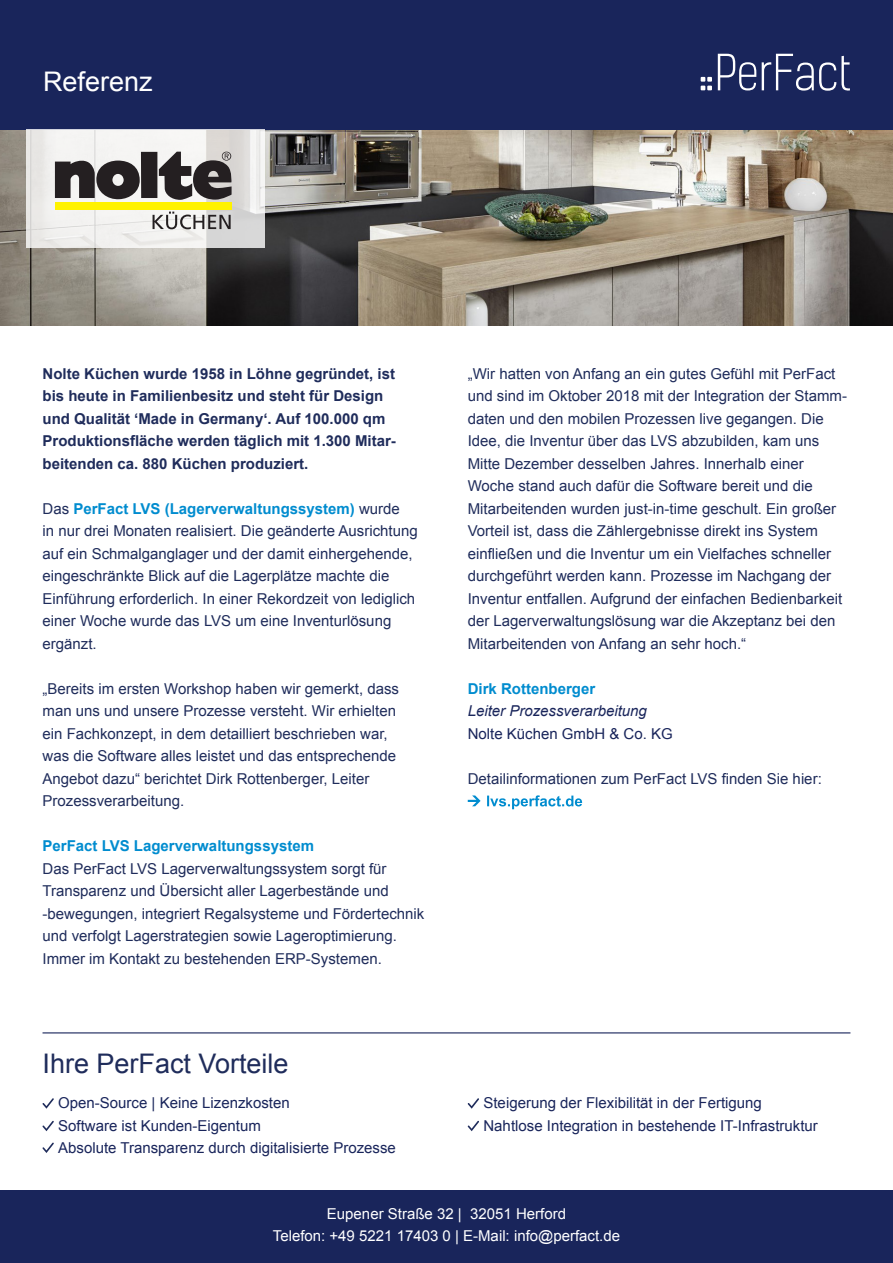
<style>
.page{position:relative;width:893px;height:1263px;background:#fff}
.page>*{position:absolute;margin:0;border:0;box-sizing:border-box;transform-origin:0 0}
.t1{font:27px "Arial";color:#1f2c5b}
.t2{font:27px "Arial";color:#fff}
.t3{font:15px/22.5px "Arial";color:#1f2c5b}
.t4{font:15px/22.5px "Arial";color:#19255b}
.t5{font:700 15px "Arial";color:#1f2c5b}
.t6{font:700 15px "Arial";color:#008ccf}
.t7{font:15px "Arial";color:#fff}
.t8{font:italic 15px "Arial";color:#19255b}
.s1{font-weight:400;color:#1f2c5b}
</style>
<div class="page">
<img style="left:0;top:130px;width:893px;height:195px">
<div style="left:0;top:0;width:893px;height:130px;background:#19255b"></div>
<div style="left:0;top:1191px;width:893px;height:72px;background:#19255b"></div>
<svg style="left:718px;top:54px;width:38px;height:36px"></svg>
<svg style="left:762px;top:54px;width:88px;height:37px"></svg>
<svg style="left:701px;top:77px;width:11px;height:13px"></svg>
<svg style="left:27px;top:130px;width:238px;height:118px;fill:#f1f0ef"></svg>
<hr style="left:43px;top:1032px;width:807px;height:1px;background:#19255b">
<svg style="left:42px;top:1142px;width:12px;height:11px"></svg>
<svg style="left:42px;top:1098px;width:12px;height:11px"></svg>
<svg style="left:468px;top:1098px;width:11px;height:11px"></svg>
<svg style="left:42px;top:1121px;width:12px;height:10px"></svg>
<svg style="left:468px;top:1121px;width:11px;height:10px"></svg>
<svg style="left:153px;top:212px;width:78px;height:17px"></svg>
<div style="left:55px;top:202px;width:177px;height:8px;background:#fff200"></div>
<div style="left:141px;top:152px;width:16px;height:46px;background:#241f21"></div>
<svg style="left:159px;top:152px;width:73px;height:48px"></svg>
<svg style="left:55px;top:160px;width:85px;height:40px"></svg>
<svg style="left:468px;top:795px;width:114px;height:14px"></svg>
<p class="t2" style="left:43px;top:63px;width:111px">Referenz</p>
<p class="t5" style="left:43px;top:364px;width:354px">Nolte Küchen wurde 1958 in Löhne gegründet, ist</p>
<p class="t5" style="left:43px;top:386px;width:342px">bis heute in Familienbesitz und steht für Design</p>
<p class="t5" style="left:43px;top:409px;width:344px">und Qualität ‘Made in Germany‘. Auf 100.000 qm</p>
<p class="t5" style="left:43px;top:431px;width:355px">Produktionsfläche werden täglich mit 1.300 Mitar-</p>
<p class="t5" style="left:43px;top:454px;width:267px">beitenden ca. 880 Küchen produziert.</p>
<p class="t6" style="left:43px;top:499px;width:359px"><span class="s1">Das</span> PerFact LVS (Lagerverwaltungssystem) <span class="s1">wurde</span></p>
<p class="t3" style="left:43px;top:520px;width:377px">in nur drei Monaten realisiert. Die geänderte Ausrichtung auf ein Schmalganglager und der damit einhergehende, eingeschränkte Blick auf die Lagerplätze machte die Einführung erforderlich. In einer Rekordzeit von lediglich einer Woche wurde das LVS um eine Inventurlösung</p>
<p class="t3" style="left:43px;top:632px;width:56px">ergänzt.</p>
<p class="t3" style="left:43px;top:677px;width:358px">„Bereits im ersten Workshop haben wir gemerkt, dass man uns und unsere Prozesse versteht. Wir erhielten</p>
<p class="t3" style="left:43px;top:722px;width:347px">ein Fachkonzept, in dem detailliert beschrieben war,</p>
<p class="t3" style="left:43px;top:745px;width:355px">was die Software alles leistet und das entsprechende</p>
<p class="t3" style="left:43px;top:767px;width:328px">Angebot dazu“ berichtet Dirk Rottenberger, Leiter</p>
<p class="t3" style="left:43px;top:790px;width:143px">Prozessverarbeitung.</p>
<p class="t6" style="left:43px;top:836px;width:273px">PerFact LVS Lagerverwaltungssystem</p>
<p class="t3" style="left:43px;top:857px;width:348px">Das PerFact LVS Lagerverwaltungssystem sorgt für<br>Transparenz und Übersicht aller Lagerbestände und</p>
<p class="t3" style="left:43px;top:902px;width:383px">-bewegungen, integriert Regalsysteme und Fördertechnik und verfolgt Lagerstrategien sowie Lageroptimierung.<br>Immer im Kontakt zu bestehenden ERP-Systemen.</p>
<p class="t1" style="left:43px;top:1046px;width:248px">Ihre PerFact Vorteile</p>
<p class="t4" style="left:58px;top:1092px;width:233px">Open-Source | Keine Lizenzkosten</p>
<p class="t4" style="left:58px;top:1114px;width:339px">Software ist Kunden-Eigentum<br>Absolute Transparenz durch digitalisierte Prozesse</p>
<p class="t3" style="left:468px;top:362px;width:369px">„Wir hatten von Anfang an ein gutes Gefühl mit PerFact</p>
<p class="t3" style="left:468px;top:385px;width:381px">und sind im Oktober 2018 mit der Integration der Stamm&shy;daten und den mobilen Prozessen live gegangen. Die Idee, die Inventur über das LVS abzubilden, kam uns Mitte Dezember desselben Jahres. Innerhalb einer Woche stand auch dafür die Software bereit und die Mitarbeitenden wurden just-in-time geschult. Ein großer Vorteil ist, dass die Zählergebnisse direkt ins System einfließen und die Inventur um ein Vielfaches schneller durchgeführt werden kann. Prozesse im Nachgang der Inventur entfallen. Aufgrund der einfachen Bedienbarkeit der Lagerverwaltungslösung war die Akzeptanz bei den Mitarbeitenden von Anfang an sehr hoch.“</p>
<p class="t6" style="left:468px;top:679px;width:129px">Dirk Rottenberger</p>
<p class="t8" style="left:468px;top:701px;width:181px">Leiter Prozessverarbeitung</p>
<p class="t4" style="left:468px;top:722px;width:207px">Nolte Küchen GmbH &amp; Co. KG</p>
<p class="t3" style="left:468px;top:767px;width:356px">Detailinformationen zum PerFact LVS finden Sie hier:</p>
<p class="t4" style="left:483px;top:1092px;width:280px">Steigerung der Flexibilität in der Fertigung</p>
<p class="t4" style="left:483px;top:1114px;width:336px">Nahtlose Integration in bestehende IT-Infrastruktur</p>
<p class="t7" style="left:327px;top:1204px;width:241px">Eupener Straße 32 | 32051 Herford</p>
<p class="t7" style="left:273px;top:1226px;width:349px">Telefon: +49 5221 17403 0 | E-Mail: info@perfact.de</p>
</div>
